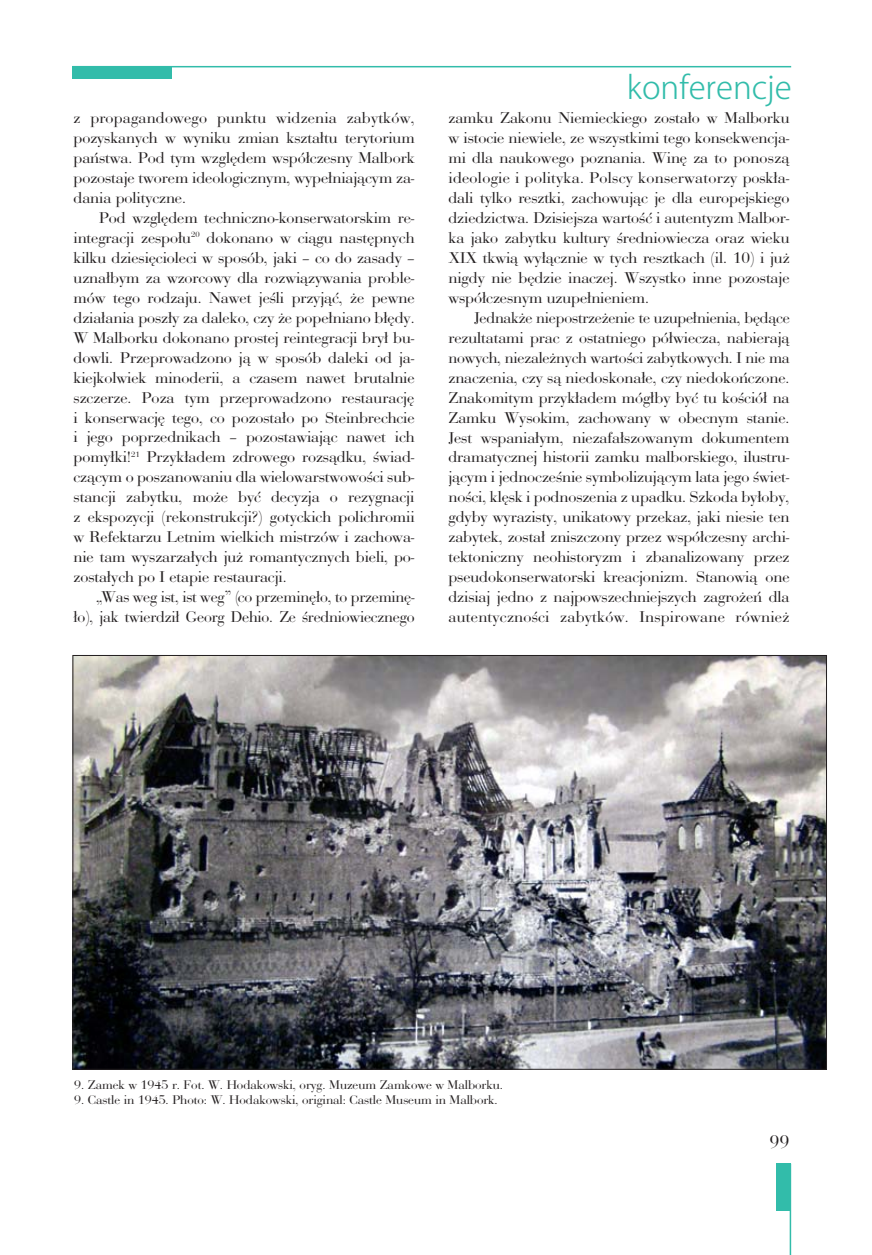
<style>
.page{position:relative;width:872px;height:1255px;background:#fff}
.page>*{position:absolute;margin:0;border:0;box-sizing:border-box;transform-origin:0 0}
.t1{font:300 31.5px "Koz Go Pro";color:#32bcaa}
.t2{font:18px "Pbauer Bodoni Roman";color:#231f20}
.t3{font:16.2px/20px "Bauer Bod DOT";color:#231f20;text-align:justify}
.t4{font:13.05px "Bauer Bod DOT";color:#231f20}
</style>
<div class="page">
<div style="left:72px;top:66px;width:100px;height:13px;background:#32bcaa"></div>
<hr style="left:72px;top:66px;width:719px;height:1px;background:#32bcaa">
<div style="left:776px;top:1163px;width:15px;height:47px;background:#32bcaa"></div>
<hr style="left:789px;top:1163px;width:2px;height:91px;background:#32bcaa">
<img style="left:75px;top:657px;width:749px;height:410px">
<p class="t3" style="left:74px;top:110px;width:342px">z propagandowego punktu widzenia zabytków, pozyskanych w wyniku zmian kształtu terytorium państwa. Pod tym względem współczesny Malbork pozostaje tworem ideologicznym, wypełniającym za&shy;dania polityczne.</p>
<p class="t3" style="left:74px;top:210px;width:342px;text-indent:26px">Pod względem techniczno-konserwatorskim re&shy;integracji zespołu<sup>20</sup> dokonano w ciągu następnych kilku dziesięcioleci w sposób, jaki – co do zasady – uznałbym za wzorcowy dla rozwiązywania proble&shy;mów tego rodzaju. Nawet jeśli przyjąć, że pewne działania poszły za daleko, czy że popełniano błędy.<br>W Malborku dokonano prostej reintegracji brył bu&shy;dowli. Przeprowadzono ją w sposób daleki od ja&shy;kiejkolwiek minoderii, a czasem nawet brutalnie szczerze. Poza tym przeprowadzono restaurację i konserwację tego, co pozostało po Steinbrechcie i jego poprzednikach – pozostawiając nawet ich pomyłki!<sup>21</sup> Przykładem zdrowego rozsądku, świad&shy;czącym o poszanowaniu dla wielowarstwowości sub&shy;stancji zabytku, może być decyzja o rezygnacji z ekspozycji (rekonstrukcji?) gotyckich polichromii w Refektarzu Letnim wielkich mistrzów i zachowa&shy;nie tam wyszarzałych już romantycznych bieli, po&shy;zostałych po I etapie restauracji.</p>
<p class="t3" style="left:74px;top:588px;width:343px;text-align:right">„Was weg ist, ist weg” (co przeminęło, to przeminę&shy;ło), jak twierdził Georg Dehio. Ze średniowiecznego</p>
<h1 class="t1" style="left:627px;top:71px;width:166px">konferencje</h1>
<p class="t3" style="left:448px;top:110px;width:342px">zamku Zakonu Niemieckiego zostało w Malborku w istocie niewiele, ze wszystkimi tego konsekwencja&shy;mi dla naukowego poznania. Winę za to ponoszą ideologie i polityka. Polscy konserwatorzy poskła&shy;dali tylko resztki, zachowując je dla europejskiego dziedzictwa. Dzisiejsza wartość i autentyzm Malbor&shy;ka jako zabytku kultury średniowiecza oraz wieku XIX tkwią wyłącznie w tych resztkach (il. 10) i już nigdy nie będzie inaczej. Wszystko inne pozostaje współczesnym uzupełnieniem.</p>
<p class="t3" style="left:448px;top:309px;width:343px;text-indent:26px">Jednakże niepostrzeżenie te uzupełnienia, będące rezultatami prac z ostatniego półwiecza, nabierają nowych, niezależnych wartości zabytkowych. I nie ma znaczenia, czy są niedoskonałe, czy niedokończone.<br>Znakomitym przykładem mógłby być tu kościół na Zamku Wysokim, zachowany w obecnym stanie.<br>Jest wspaniałym, niezafałszowanym dokumentem dramatycznej historii zamku malborskiego, ilustru&shy;jącym i jednocześnie symbolizującym lata jego świet&shy;ności, klęsk i podnoszenia z upadku. Szkoda byłoby, gdyby wyrazisty, unikatowy przekaz, jaki niesie ten zabytek, został zniszczony przez współczesny archi&shy;tektoniczny neohistoryzm i zbanalizowany przez pseudokonserwatorski kreacjonizm. Stanowią one dzisiaj jedno z najpowszechniejszych zagrożeń dla autentyczności zabytków. Inspirowane również</p>
<p class="t4" style="left:74px;top:1079px;width:430px">9. Zamek w 1945 r. Fot. W. Hodakowski, oryg. Muzeum Zamkowe w Malborku.</p>
<p class="t4" style="left:74px;top:1095px;width:425px">9. Castle in 1945. Photo: W. Hodakowski, original: Castle Museum in Malbork.</p>
<p class="t2" style="left:769px;top:1134px;width:22px">99</p>
</div>
